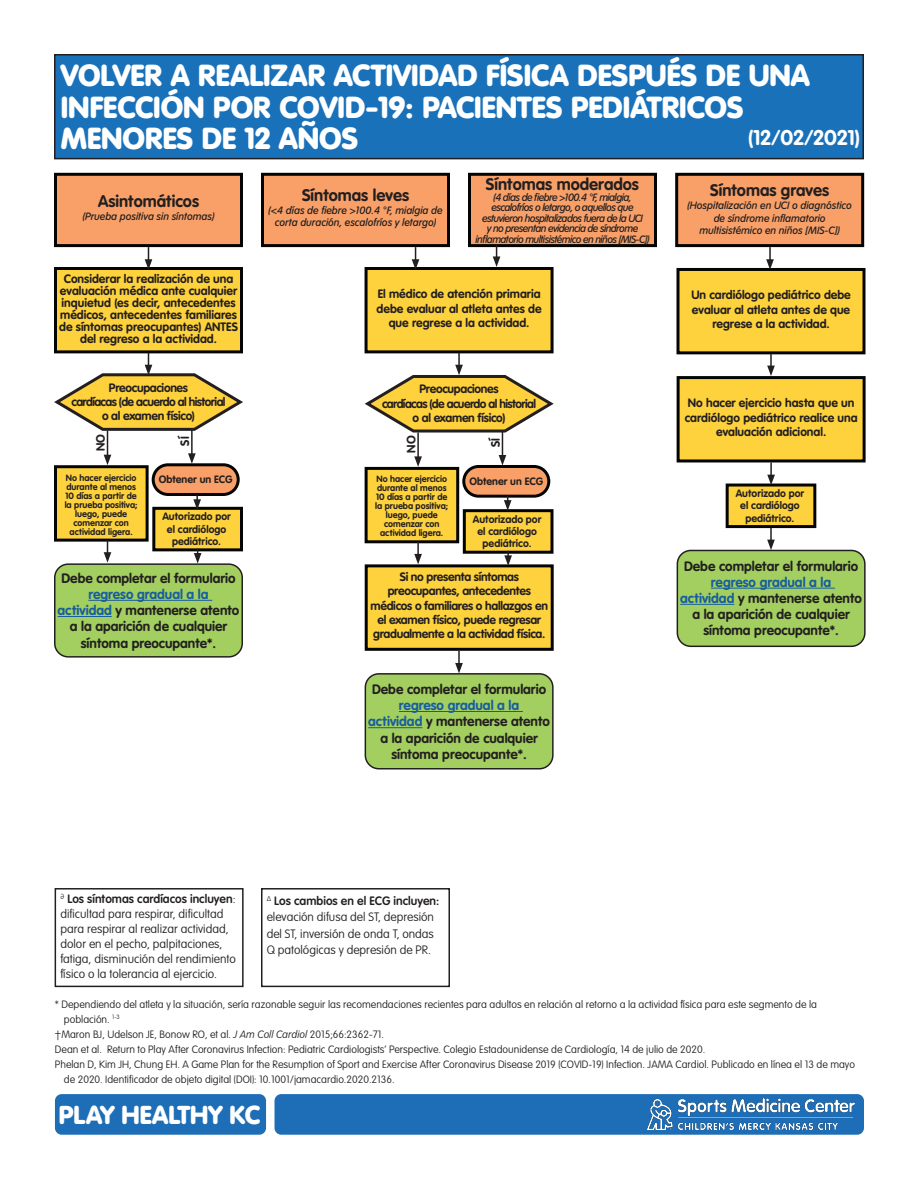
<style>
.page{position:relative;width:918px;height:1188px;background:#fff}
.page>*{position:absolute;margin:0;border:0;box-sizing:border-box;transform-origin:0 0}
.t1{font:900 30px/31.5px "VAG Rounded Next";color:#fff}
.t2{font:900 25.5px "VAG Rounded Next";color:#fff}
.t3{font:700 21px "VAG Rounded Next";color:#fff}
.t4{font:700 16.5px "VAG Rounded Next";color:#231f20}
.t5{font:700 13.5px/16.2px "VAG Rounded Next";color:#231f20;text-align:center}
.t6{font:700 12px/14.4px "VAG Rounded Next";color:#231f20;text-align:center}
.t7{font:300 12px/15px "VAG Rounded Next";color:#231f20}
.t8{font:700 12px/14.4px "VAG Rounded Next";letter-spacing:-.025em;color:#231f20;text-align:center}
.t9{font:700 12px/14.4px "VAG Rounded Next";letter-spacing:-.03em;color:#231f20;text-align:center}
.t10{font:300 10.5px/15px "VAG Rounded Next";color:#231f20}
.t11{font:italic 500 10.5px/12.6px "VAG Rounded Next";color:#231f20;text-align:center}
.t12{font:italic 500 10.5px/10.5px "VAG Rounded Next";letter-spacing:-.05em;color:#231f20;text-align:center}
.t13{font:700 10.5px/12.3px "VAG Rounded Next";color:#231f20;text-align:center}
.t14{font:700 9px/9px "VAG Rounded Next";color:#231f20;text-align:center}
.s1{color:#175d9e}
.s2{font-weight:600}
.s3{font-style:italic}
</style>
<div class="page">
<div style="left:55px;top:564px;width:187px;height:93px;background:#a2cf5f;border-radius:14px"></div>
<div style="left:54px;top:563px;width:189px;height:95px;border:2px solid #231f20;border-radius:14px"></div>
<div style="left:55px;top:55px;width:808px;height:104px;background:#1971ba"></div>
<div style="left:54px;top:54px;width:810px;height:105px;border:2px solid #231f20"></div>
<div style="left:54px;top:267px;width:189px;height:86px;background:#fed23d;border:3px solid #040503"></div>
<hr style="left:88px;top:600px;width:124px;height:1px;background:#175d9e">
<hr style="left:58px;top:616px;width:54px;height:1px;background:#175d9e">
<div style="left:55px;top:888px;width:189px;height:99px;border:2px solid #231f20"></div>
<div style="left:55px;top:1094px;width:211px;height:41px;background:#1e6eb7;border-radius:7px"></div>
<div style="left:275px;top:1094px;width:589px;height:41px;background:#1e6eb7;border-radius:7px"></div>
<img style="left:647px;top:1099px;width:208px;height:31px">
<div style="left:261px;top:888px;width:189px;height:99px;border:2px solid #231f20"></div>
<div style="left:54px;top:173px;width:189px;height:74px;background:#f8a068;border:3px solid #040503"></div>
<div style="left:261px;top:173px;width:189px;height:74px;background:#f8a068;border:3px solid #040503"></div>
<div style="left:468px;top:173px;width:189px;height:74px;background:#f8a068;border:3px solid #040503"></div>
<div style="left:675px;top:173px;width:189px;height:74px;background:#f8a068;border:3px solid #040503"></div>
<svg style="left:145px;top:247px;width:7px;height:23px"></svg>
<div style="left:153px;top:465px;width:85px;height:29px;background:#f8a068;border-radius:15px"></div>
<div style="left:152px;top:463px;width:88px;height:33px;border:3px solid #040503;border-radius:15px"></div>
<div style="left:54px;top:465px;width:95px;height:77px;background:#fed23d;border:3px solid #040503"></div>
<svg style="left:104px;top:540px;width:7px;height:23px"></svg>
<div style="left:365px;top:267px;width:189px;height:86px;background:#fed23d;border:3px solid #040503"></div>
<svg style="left:412px;top:247px;width:7px;height:23px"></svg>
<svg style="left:54px;top:353px;width:189px;height:112px"></svg>
<div style="left:365px;top:674px;width:188px;height:95px;background:#a2cf5f;border-radius:14px"></div>
<div style="left:365px;top:673px;width:189px;height:96px;border:2px solid #231f20;border-radius:14px"></div>
<hr style="left:399px;top:711px;width:124px;height:1px;background:#175d9e">
<hr style="left:368px;top:727px;width:54px;height:1px;background:#175d9e">
<div style="left:464px;top:466px;width:85px;height:30px;background:#f8a068;border-radius:15px"></div>
<div style="left:462px;top:465px;width:88px;height:33px;border:3px solid #040503;border-radius:15px"></div>
<div style="left:365px;top:467px;width:94px;height:76px;background:#fed23d;border:3px solid #040503"></div>
<svg style="left:414px;top:542px;width:8px;height:22px"></svg>
<svg style="left:364px;top:353px;width:190px;height:114px"></svg>
<div style="left:365px;top:564px;width:189px;height:87px;background:#fed23d;border:3px solid #040503"></div>
<svg style="left:455px;top:651px;width:8px;height:22px"></svg>
<div style="left:676px;top:268px;width:190px;height:86px;background:#fed23d;border:3px solid #040503"></div>
<svg style="left:493px;top:244px;width:7px;height:23px"></svg>
<svg style="left:767px;top:353px;width:8px;height:23px"></svg>
<div style="left:677px;top:376px;width:189px;height:86px;background:#fed23d;border:3px solid #040503"></div>
<div style="left:152px;top:507px;width:91px;height:44px;background:#fed23d;border:3px solid #040503"></div>
<svg style="left:193px;top:495px;width:8px;height:15px"></svg>
<svg style="left:766px;top:247px;width:8px;height:23px"></svg>
<svg style="left:194px;top:548px;width:7px;height:16px"></svg>
<div style="left:463px;top:509px;width:91px;height:45px;background:#fed23d;border:3px solid #040503"></div>
<svg style="left:504px;top:495px;width:8px;height:16px"></svg>
<svg style="left:504px;top:551px;width:8px;height:15px"></svg>
<div style="left:677px;top:550px;width:188px;height:96px;background:#a2cf5f;border-radius:14px"></div>
<div style="left:677px;top:550px;width:189px;height:97px;border:2px solid #231f20;border-radius:14px"></div>
<hr style="left:711px;top:588px;width:124px;height:1px;background:#175d9e">
<hr style="left:680px;top:604px;width:54px;height:1px;background:#175d9e">
<svg style="left:767px;top:528px;width:8px;height:22px"></svg>
<div style="left:726px;top:484px;width:90px;height:44px;background:#fed23d;border:3px solid #040503"></div>
<svg style="left:767px;top:462px;width:8px;height:23px"></svg>
<p class="t1" style="left:61px;top:60px;width:751px">VOLVER A REALIZAR ACTIVIDAD FÍSICA DESPUÉS DE UNA<br>INFECCIÓN POR COVID-19: PACIENTES PEDIÁTRICOS<br>MENORES DE 12 AÑOS</p>
<p class="t3" style="left:748px;top:124px;width:113px">(12/02/2021)</p>
<p class="t4" style="left:98px;top:190px;width:103px">Asintomáticos</p>
<p class="t11" style="left:83px;top:210px;width:133px">(Prueba positiva sin síntomas)</p>
<p class="t6" style="left:59px;top:273px;width:180px;line-height:12px">Considerar la realización de una evaluación médica ante cualquier inquietud (es decir, antecedentes médicos, antecedentes familiares de síntomas preocupantes) ANTES del regreso a la actividad.</p>
<p class="t9" style="left:71px;top:380px;width:156px">Preocupaciones<br>cardíacas (de acuerdo al historial o al examen físico)</p>
<p class="t6" style="left:93px;top:451px;width:19px;rotate:-90deg">NO</p>
<p class="t6" style="left:178px;top:446px;width:11px;rotate:-90deg">SÍ</p>
<p class="t4" style="left:302px;top:184px;width:109px">Síntomas leves</p>
<p class="t11" style="left:269px;top:204px;width:175px">(&lt;4 días de fiebre &gt;100.4 °F, mialgia de corta duración, escalofríos y letargo)</p>
<p class="t4" style="left:486px;top:174px;width:155px">Síntomas moderados</p>
<p class="t12" style="left:476px;top:192px;width:175px">(4 días de fiebre &gt;100.4 °F, mialgia, escalofríos o letargo, o aquellos que estuvieron hospitalizados fuera de la UCI<br>y no presentan evidencia de síndrome inflamatorio multisistémico en niños [MIS-C])</p>
<p class="t6" style="left:377px;top:287px;width:167px">El médico de atención primaria debe evaluar al atleta antes de que regrese a la actividad.</p>
<p class="t9" style="left:382px;top:382px;width:156px">Preocupaciones<br>cardíacas (de acuerdo al historial o al examen físico)</p>
<p class="t6" style="left:404px;top:453px;width:19px;rotate:-90deg">NO</p>
<p class="t6" style="left:488px;top:447px;width:11px;rotate:-90deg">SÍ</p>
<p class="t14" style="left:66px;top:473px;width:72px">No hacer ejercicio</p>
<p class="t13" style="left:159px;top:474px;width:75px">Obtener un ECG</p>
<p class="t14" style="left:65px;top:482px;width:74px">durante al menos<br>10 días a partir de la prueba positiva; luego, puede comenzar con actividad ligera.</p>
<p class="t14" style="left:376px;top:475px;width:72px">No hacer ejercicio</p>
<p class="t13" style="left:469px;top:475px;width:75px">Obtener un ECG</p>
<p class="t14" style="left:375px;top:484px;width:74px">durante al menos<br>10 días a partir de la prueba positiva; luego, puede comenzar con actividad ligera.</p>
<p class="t13" style="left:162px;top:511px;width:70px">Autorizado por el cardiólogo pediátrico.</p>
<p class="t13" style="left:473px;top:513px;width:70px">Autorizado por el cardiólogo pediátrico.</p>
<p class="t5" style="left:58px;top:570px;width:183px">Debe completar el formulario <span class="s1">regreso gradual a la<br>actividad</span> y mantenerse atento a la aparición de cualquier síntoma preocupante*.</p>
<p class="t8" style="left:371px;top:569px;width:179px">Si no presenta síntomas preocupantes, antecedentes médicos o familiares o hallazgos en el examen físico, puede regresar gradualmente a la actividad física.</p>
<p class="t5" style="left:368px;top:681px;width:183px">Debe completar el formulario <span class="s1">regreso gradual a la<br>actividad</span> y mantenerse atento a la aparición de cualquier síntoma preocupante*.</p>
<p class="t4" style="left:710px;top:180px;width:121px">Síntomas graves</p>
<p class="t11" style="left:687px;top:199px;width:166px">(Hospitalización en UCI o diagnóstico de síndrome inflamatorio multisistémico en niños [MIS-C])</p>
<p class="t6" style="left:691px;top:288px;width:161px">Un cardiólogo pediátrico debe evaluar al atleta antes de que regrese a la actividad.</p>
<p class="t6" style="left:685px;top:396px;width:174px">No hacer ejercicio hasta que un cardiólogo pediátrico realice una evaluación adicional.</p>
<p class="t13" style="left:736px;top:487px;width:70px">Autorizado por el cardiólogo pediátrico.</p>
<p class="t5" style="left:680px;top:558px;width:183px">Debe completar el formulario <span class="s1">regreso gradual a la<br>actividad</span> y mantenerse atento a la aparición de cualquier síntoma preocupante*.</p>
<p class="t7" style="left:60px;top:892px;width:177px"><sup>∂</sup> <span class="s2">Los síntomas cardíacos incluyen</span>: dificultad para respirar, dificultad para respirar al realizar actividad, dolor en el pecho, palpitaciones, fatiga, disminución del rendimiento físico o la tolerancia al ejercicio.</p>
<p class="t7" style="left:267px;top:892px;width:174px;line-height:16.5px"><sup>∆</sup> <span class="s2">Los cambios en el ECG incluyen: </span>elevación difusa del ST, depresión del ST, inversión de onda T, ondas Q patológicas y depresión de PR.</p>
<p class="t10" style="left:64px;top:997px;width:755px;text-indent:-9px">* Dependiendo del atleta y la situación, sería razonable seguir las recomendaciones recientes para adultos en relación al retorno a la actividad física para este segmento de la población. <sup>1-3</sup></p>
<p class="t10" style="left:55px;top:1027px;width:331px">†Maron BJ, Udelson JE, Bonow RO, et al. <span class="s3">J Am Coll Cardiol</span> 2015;66:2362-71.</p>
<p class="t10" style="left:55px;top:1042px;width:652px">Dean et al. Return to Play After Coronavirus Infection: Pediatric Cardiologists’ Perspective. Colegio Estadounidense de Cardiología, 14 de julio de 2020.</p>
<p class="t10" style="left:64px;top:1057px;width:793px;text-indent:-9px">Phelan D, Kim JH, Chung EH. A Game Plan for the Resumption of Sport and Exercise After Coronavirus Disease 2019 (COVID-19) Infection. JAMA Cardiol. Publicado en línea el 13 de mayo de 2020. Identificador de objeto digital (DOI): 10.1001/jamacardio.2020.2136.</p>
<p class="t2" style="left:59px;top:1098px;width:203px">PLAY HEALTHY KC</p>
</div>
